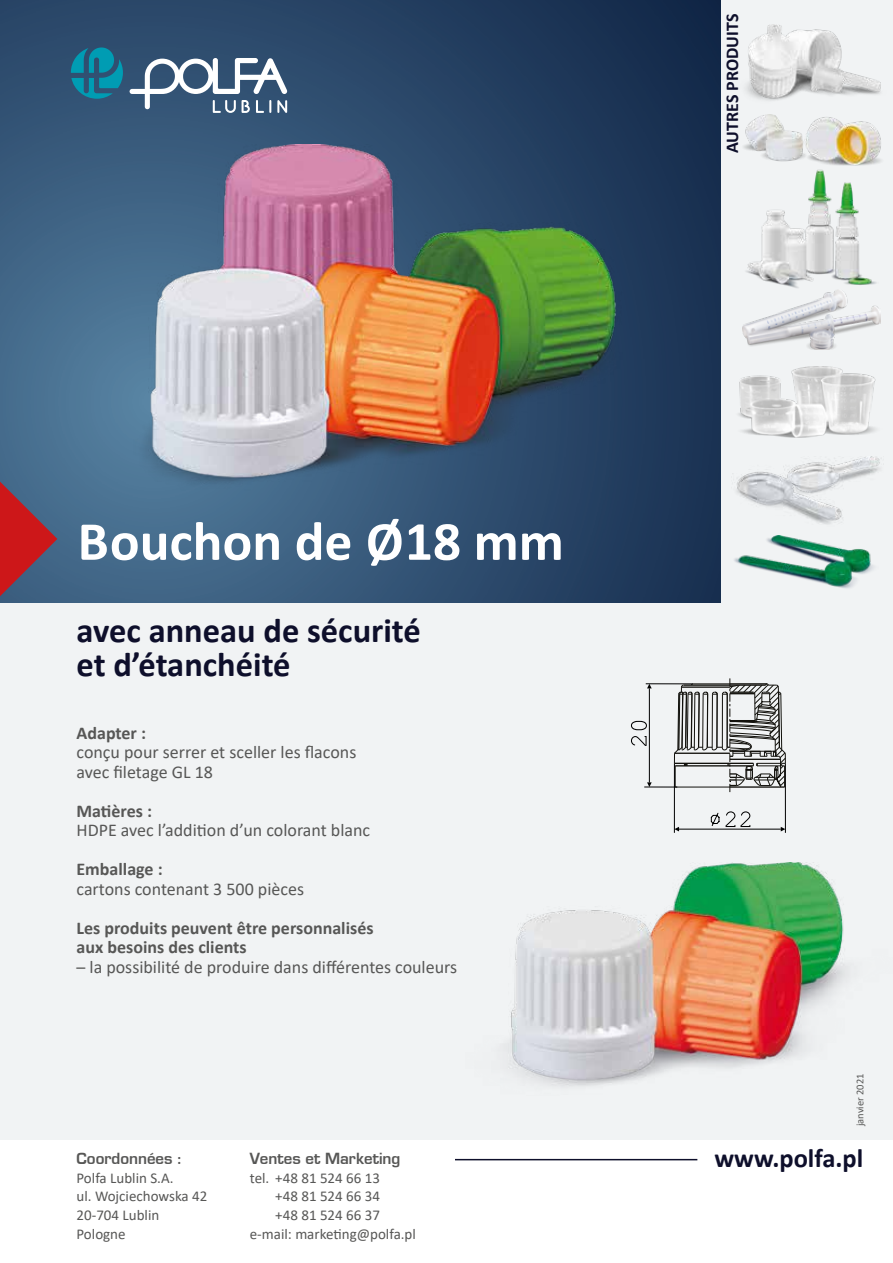
<style>
.page{position:relative;width:893px;height:1263px;background:#fff}
.page>*{position:absolute;margin:0;border:0;box-sizing:border-box;transform-origin:0 0}
.t1{font:700 55.5px "Calibri";color:#fff}
.t2{font:700 34.5px/33px "Calibri";color:#0e0f2b}
.t3{font:700 26.55px "Calibri";color:#0e0f2b}
.t4{font:18px/19.5px "Calibri";color:#575756}
.t5{font:700 18px/19.5px "Calibri";color:#575756}
.t6{font:700 18px "Calibri";color:#0e0f2b}
.t7{font:15px/18.6px "Calibri";color:#575756}
.t8{font:700 15px "Euromode";color:#575756}
.t9{font:10.5px "Calibri";color:#575756}
.s1{font-family:"Calibri"}
</style>
<div class="page">
<div style="left:0;top:0;width:893px;height:1140px;background:#f1f3f4"></div>
<hr style="left:455px;top:1159px;width:242px;height:1px;background:#0e0f2b">
<img style="left:0;top:0;width:720px;height:602px">
<svg style="left:71px;top:47px;width:52px;height:52px;background:#187692"></svg>
<svg style="left:130px;top:58px;width:158px;height:55px"></svg>
<img style="left:732px;top:456px;width:148px;height:68px">
<img style="left:79px;top:145px;width:586px;height:350px">
<svg style="left:0;top:482px;width:57px;height:114px;background:#883e4f"></svg>
<img style="left:734px;top:535px;width:140px;height:54px">
<img style="left:738px;top:366px;width:138px;height:71px">
<img style="left:743px;top:290px;width:137px;height:59px">
<svg style="left:674px;top:678px;width:112px;height:114px"></svg>
<hr style="left:674px;top:763px;width:1px;height:70px;background:#000">
<hr style="left:785px;top:763px;width:1px;height:70px;background:#000">
<hr style="left:679px;top:829px;width:102px;height:1px;background:#000">
<svg style="left:674px;top:827px;width:5px;height:4px"></svg>
<svg style="left:781px;top:827px;width:4px;height:4px"></svg>
<svg style="left:726px;top:811px;width:24px;height:16px"></svg>
<svg style="left:710px;top:812px;width:10px;height:14px"></svg>
<svg style="left:631px;top:736px;width:16px;height:10px"></svg>
<svg style="left:631px;top:721px;width:16px;height:9px"></svg>
<hr style="left:646px;top:683px;width:47px;height:1px;background:#000">
<hr style="left:644px;top:787px;width:33px;height:1px;background:#000">
<hr style="left:649px;top:688px;width:1px;height:94px;background:#000">
<svg style="left:647px;top:684px;width:5px;height:4px"></svg>
<svg style="left:647px;top:782px;width:5px;height:5px"></svg>
<img style="left:506px;top:862px;width:343px;height:225px">
<img style="left:743px;top:114px;width:138px;height:49px">
<img style="left:746px;top:25px;width:135px;height:76px">
<img style="left:743px;top:149px;width:135px;height:139px">
<h1 class="t1" style="left:78px;top:502px;width:488px">Bouchon de Ø18 mm</h1>
<h2 class="t2" style="left:77px;top:614px;width:346px">avec anneau de sécurité et d’étanchéité</h2>
<p class="t5" style="left:77px;top:723px;width:71px">Adapter :</p>
<p class="t4" style="left:77px;top:742px;width:281px">conçu pour serrer et sceller les flacons avec filetage GL 18</p>
<p class="t5" style="left:77px;top:800px;width:77px">Matières :</p>
<p class="t4" style="left:77px;top:820px;width:295px">HDPE avec l’addition d’un colorant blanc</p>
<p class="t5" style="left:77px;top:859px;width:88px">Emballage :</p>
<p class="t4" style="left:77px;top:878px;width:229px">cartons contenant 3 500 pièces</p>
<p class="t5" style="left:77px;top:917px;width:299px">Les produits peuvent être personnalisés aux besoins des clients</p>
<p class="t4" style="left:77px;top:956px;width:382px">– la possibilité de produire dans différentes couleurs</p>
<p class="t8" style="left:77px;top:1149px;width:106px">Coordonnées <span class="s1">:</span></p>
<p class="t7" style="left:77px;top:1168px;width:132px">Polfa Lublin S.A.<br>ul. Wojciechowska 42<br>20-704 Lublin<br>Pologne</p>
<p class="t8" style="left:250px;top:1149px;width:152px">Ventes et Marketing</p>
<p class="t7" style="left:250px;top:1168px;width:132px">tel. +48 81 524 66 13</p>
<p class="t7" style="left:275px;top:1187px;width:106px">+48 81 524 66 34</p>
<p class="t7" style="left:275px;top:1205px;width:106px">+48 81 524 66 37</p>
<p class="t7" style="left:250px;top:1224px;width:168px">e-mail: marketing@polfa.pl</p>
<p class="t6" style="left:719px;top:153px;width:141px;rotate:-90deg">AUTRES PRODUITS</p>
<p class="t9" style="left:852px;top:1126px;width:54px;rotate:-90deg">janvier 2021</p>
<h3 class="t3" style="left:714px;top:1139px;width:151px">www.polfa.pl</h3>
</div>
